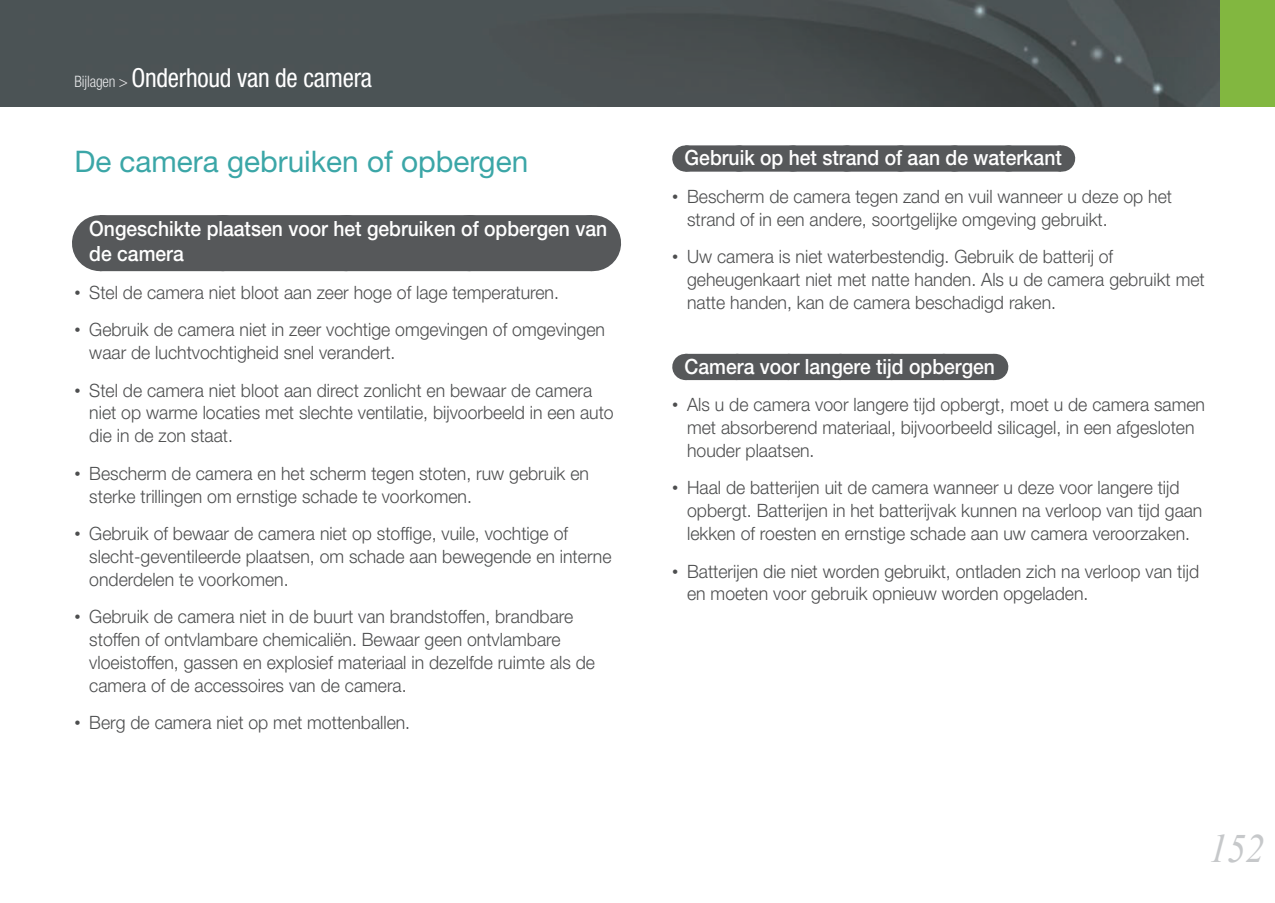
<style>
.page{position:relative;width:1275px;height:903px;background:#fff}
.page>*{position:absolute;margin:0;border:0;box-sizing:border-box;transform-origin:0 0}
.t1{font:italic 40.25px "Times New Roman";color:#c6c8ca;scale:.95 1}
.t2{font:29.75px "Helvetica Neue";color:#3ba6a7}
.t3{font:condensed 26.25px "Helvetica Neue";letter-spacing:-.01em;color:#fff;scale:.96 1}
.t4{font:500 21px/24.5px "Helvetica Neue";color:#fff;scale:.92 1}
.t5{font:300 18.38px/22.8px "Helvetica Neue";color:#4d4e4f;scale:.96 1}
.s1{font-weight:300;font-size:15.75px;color:#e6e7e9}
.s2{font-family:"Arial";font-weight:400;font-size:17.5px}
</style>
<div class="page">
<img style="left:0;top:0;width:1220px;height:107px">
<div style="left:1220px;top:0;width:55px;height:107px;background:#82b740"></div>
<div style="left:685px;top:145px;width:376px;height:27px;background:#56585a"></div>
<svg style="left:739px;top:145px;width:295px;height:27px"></svg>
<svg style="left:1061px;top:145px;width:1px;height:27px"></svg>
<div style="left:685px;top:354px;width:309px;height:26px;background:#56585a"></div>
<svg style="left:994px;top:354px;width:1px;height:26px"></svg>
<div style="left:100px;top:215px;width:492px;height:56px;background:#56585a"></div>
<svg style="left:227px;top:215px;width:304px;height:1px"></svg>
<hr style="left:592px;top:215px;width:1px;height:56px;background:#56585a">
<h3 class="t3" style="left:74px;top:68px;width:312px"><span class="s1">Bijlagen &gt;</span> Onderhoud van de camera</h3>
<h2 class="t2" style="left:74px;top:151px;width:455px">De camera gebruiken of opbergen</h2>
<p class="t4" style="left:89px;top:219px;width:564px">Ongeschikte plaatsen voor het gebruiken of opbergen van de camera</p>
<p class="t5" style="left:74px;top:282px;width:506px"><span class="s2">•</span> Stel de camera niet bloot aan zeer hoge of lage temperaturen.</p>
<p class="t5" style="left:89px;top:320px;width:539px;text-indent:-15px"><span class="s2">•</span> Gebruik de camera niet in zeer vochtige omgevingen of omgevingen waar de luchtvochtigheid snel verandert.</p>
<p class="t5" style="left:89px;top:380px;width:548px;text-indent:-15px"><span class="s2">•</span> Stel de camera niet bloot aan direct zonlicht en bewaar de camera niet op warme locaties met slechte ventilatie, bijvoorbeeld in een auto die in de zon staat.</p>
<p class="t5" style="left:89px;top:463px;width:522px;text-indent:-15px"><span class="s2">•</span> Bescherm de camera en het scherm tegen stoten, ruw gebruik en sterke trillingen om ernstige schade te voorkomen.</p>
<p class="t5" style="left:89px;top:524px;width:545px;text-indent:-15px"><span class="s2">•</span> Gebruik of bewaar de camera niet op stoffige, vuile, vochtige of slecht-geventileerde plaatsen, om schade aan bewegende en interne onderdelen te voorkomen.</p>
<p class="t5" style="left:89px;top:607px;width:528px;text-indent:-15px"><span class="s2">•</span> Gebruik de camera niet in de buurt van brandstoffen, brandbare stoffen of ontvlambare chemicaliën. Bewaar geen ontvlambare vloeistoffen, gassen en explosief materiaal in dezelfde ruimte als de camera of de accessoires van de camera.</p>
<p class="t5" style="left:74px;top:713px;width:351px"><span class="s2">•</span> Berg de camera niet op met mottenballen.</p>
<p class="t4" style="left:685px;top:147px;width:412px">Gebruik op het strand of aan de waterkant</p>
<p class="t5" style="left:687px;top:187px;width:507px;text-indent:-15px"><span class="s2">•</span> Bescherm de camera tegen zand en vuil wanneer u deze op het strand of in een andere, soortgelijke omgeving gebruikt.</p>
<p class="t5" style="left:687px;top:247px;width:541px;text-indent:-15px"><span class="s2">•</span> Uw camera is niet waterbestendig. Gebruik de batterij of geheugenkaart niet met natte handen. Als u de camera gebruikt met natte handen, kan de camera beschadigd raken.</p>
<p class="t4" style="left:685px;top:356px;width:339px">Camera voor langere tijd opbergen</p>
<p class="t5" style="left:687px;top:395px;width:541px;text-indent:-15px"><span class="s2">•</span> Als u de camera voor langere tijd opbergt, moet u de camera samen met absorberend materiaal, bijvoorbeeld silicagel, in een afgesloten houder plaatsen.</p>
<p class="t5" style="left:687px;top:478px;width:538px;text-indent:-15px"><span class="s2">•</span> Haal de batterijen uit de camera wanneer u deze voor langere tijd opbergt. Batterijen in het batterijvak kunnen na verloop van tijd gaan lekken of roesten en ernstige schade aan uw camera veroorzaken.</p>
<p class="t5" style="left:687px;top:561px;width:535px;text-indent:-15px"><span class="s2">•</span> Batterijen die niet worden gebruikt, ontladen zich na verloop van tijd en moeten voor gebruik opnieuw worden opgeladen.</p>
<h1 class="t1" style="left:1209px;top:826px;width:60px">152</h1>
</div>
